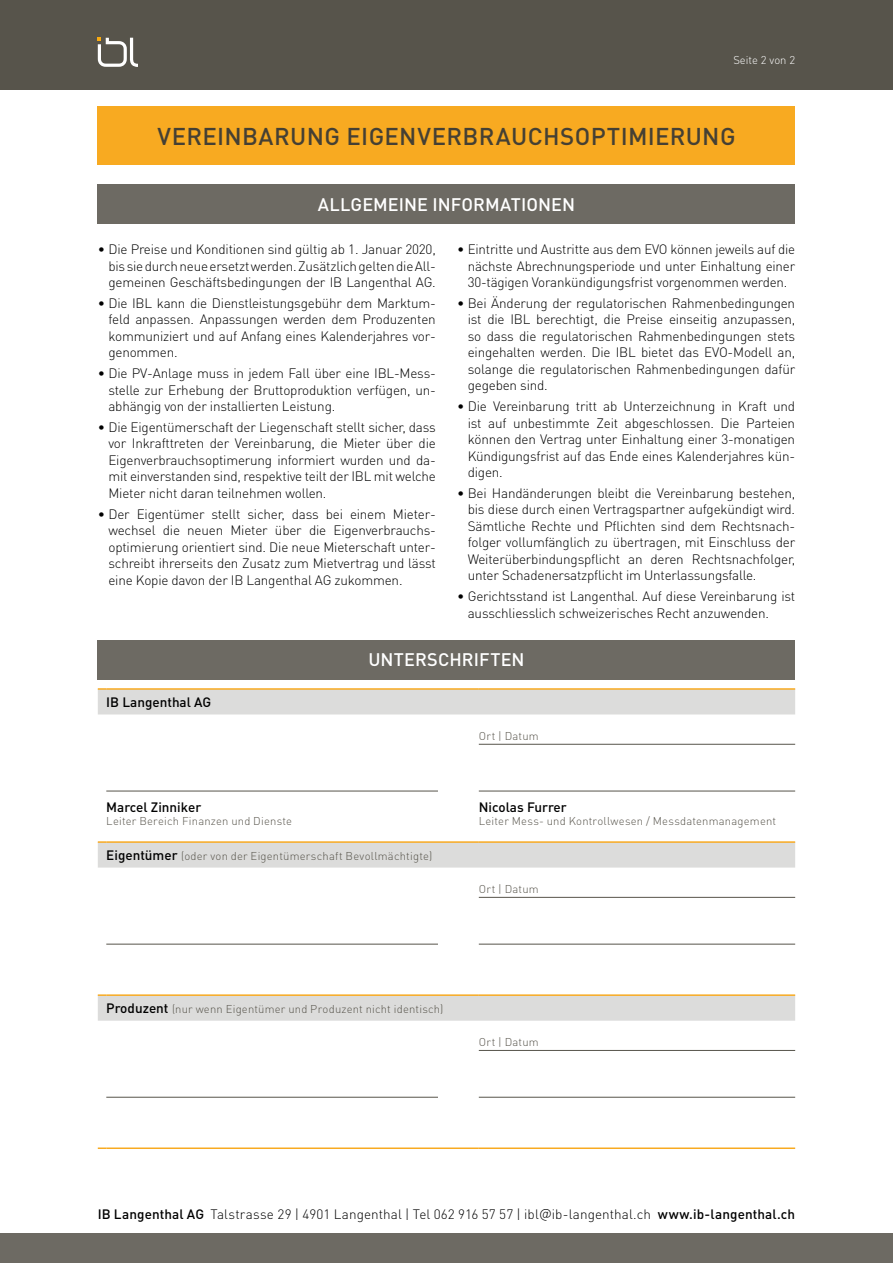
<style>
.page{position:relative;width:893px;height:1263px;background:#fff}
.page>*{position:absolute;margin:0;border:0;box-sizing:border-box;transform-origin:0 0}
.t1{font:500 24px "DINOT";letter-spacing:.015em;color:#454034}
.t2{font:500 18px "DINOT";letter-spacing:.005em;color:#fff}
.t3{font:300 13.5px/16.5px "DINOT";letter-spacing:-.015em;color:#000;text-align:justify}
.t4{font:300 13.5px "DINOT";letter-spacing:.005em;color:#000}
.t5{font:500 13.5px "DINOT";color:#000}
.t6{font:300 11.25px "DINOT";letter-spacing:.02em;color:#57544b}
.t7{font:300 11.25px "DINOT";color:#fff}
.s1{font-weight:500;font-size:13.5px;color:#000}
.s2{font-weight:500}
</style>
<div class="page">
<div style="left:0;top:0;width:893px;height:89px;background:#57544b"></div>
<div style="left:0;top:1233px;width:893px;height:30px;background:#6d6a63"></div>
<svg style="left:98px;top:38px;width:40px;height:29px"></svg>
<div style="left:98px;top:106px;width:697px;height:59px;background:#f8aa21"></div>
<div style="left:98px;top:184px;width:697px;height:39px;background:#6d6a63"></div>
<div style="left:98px;top:640px;width:697px;height:39px;background:#6d6a63"></div>
<svg style="left:98px;top:690px;width:697px;height:331px"></svg>
<hr style="left:106px;top:791px;width:332px;height:1px;background:#57544b">
<hr style="left:479px;top:791px;width:316px;height:1px;background:#57544b">
<hr style="left:106px;top:944px;width:332px;height:1px;background:#57544b">
<hr style="left:479px;top:944px;width:316px;height:1px;background:#57544b">
<hr style="left:479px;top:897px;width:316px;height:1px;background:#57544b">
<hr style="left:479px;top:744px;width:316px;height:1px;background:#57544b">
<hr style="left:479px;top:1050px;width:316px;height:1px;background:#57544b">
<hr style="left:106px;top:1097px;width:332px;height:1px;background:#57544b">
<hr style="left:479px;top:1097px;width:316px;height:1px;background:#57544b">
<svg style="left:98px;top:688px;width:8px;height:2px"></svg>
<hr style="left:106px;top:688px;width:332px;height:2px;background:#f8aa21">
<hr style="left:438px;top:688px;width:41px;height:2px;background:#f8aa21">
<hr style="left:479px;top:688px;width:316px;height:2px;background:#f8aa21">
<svg style="left:98px;top:841px;width:8px;height:2px"></svg>
<hr style="left:106px;top:841px;width:332px;height:2px;background:#f8aa21">
<hr style="left:438px;top:841px;width:41px;height:2px;background:#f8aa21">
<hr style="left:479px;top:841px;width:316px;height:2px;background:#f8aa21">
<svg style="left:98px;top:994px;width:8px;height:2px"></svg>
<hr style="left:106px;top:994px;width:332px;height:2px;background:#f8aa21">
<hr style="left:438px;top:994px;width:41px;height:2px;background:#f8aa21">
<hr style="left:479px;top:994px;width:316px;height:2px;background:#f8aa21">
<svg style="left:98px;top:1147px;width:8px;height:2px"></svg>
<hr style="left:106px;top:1147px;width:332px;height:2px;background:#f8aa21">
<hr style="left:438px;top:1147px;width:41px;height:2px;background:#f8aa21">
<hr style="left:479px;top:1147px;width:316px;height:2px;background:#f8aa21">
<p class="t7" style="left:733px;top:52px;width:63px">Seite 2 von 2</p>
<h1 class="t1" style="left:157px;top:120px;width:580px">VEREINBARUNG EIGENVERBRAUCHSOPTIMIERUNG</h1>
<h2 class="t2" style="left:318px;top:192px;width:259px">ALLGEMEINE INFORMATIONEN</h2>
<p class="t3" style="left:108px;top:240px;width:329px;text-indent:-11px">• Die Preise und Konditionen sind gültig ab 1. Januar 2020, bis sie durch neue ersetzt werden. Zusätzlich gelten die All&shy;gemeinen Geschäftsbedingungen der IB Langenthal AG.</p>
<p class="t3" style="left:108px;top:294px;width:329px;text-indent:-11px">• Die IBL kann die Dienstleistungsgebühr dem Marktum&shy;feld anpassen. Anpassungen werden dem Produzenten kommuniziert und auf Anfang eines Kalenderjahres vor&shy;genommen.</p>
<p class="t3" style="left:108px;top:364px;width:329px;text-indent:-11px">• Die PV-Anlage muss in jedem Fall über eine IBL-Mess&shy;stelle zur Erhebung der Bruttoproduktion verfügen, un&shy;abhängig von der installierten Leistung.</p>
<p class="t3" style="left:108px;top:418px;width:329px;text-indent:-11px">• Die Eigentümerschaft der Liegenschaft stellt sicher, dass vor Inkrafttreten der Vereinbarung, die Mieter über die Eigenverbrauchsoptimerung informiert wurden und da&shy;mit einverstanden sind, respektive teilt der IBL mit welche Mieter nicht daran teilnehmen wollen.</p>
<p class="t3" style="left:108px;top:505px;width:329px;text-indent:-11px">• Der Eigentümer stellt sicher, dass bei einem Mieter&shy;wechsel die neuen Mieter über die Eigenverbrauchs&shy;optimierung orientiert sind. Die neue Mieterschaft unter&shy;schreibt ihrerseits den Zusatz zum Mietvertrag und lässt eine Kopie davon der IB Langenthal AG zukommen.</p>
<p class="t3" style="left:468px;top:240px;width:329px;text-indent:-11px">• Eintritte und Austritte aus dem EVO können jeweils auf die nächste Abrechnungsperiode und unter Einhaltung einer 30-tägigen Vorankündigungsfrist vorgenommen werden.</p>
<p class="t3" style="left:468px;top:294px;width:329px;text-indent:-11px">• Bei Änderung der regulatorischen Rahmenbedingungen ist die IBL berechtigt, die Preise einseitig anzupassen, so dass die regulatorischen Rahmenbedingungen stets eingehalten werden. Die IBL bietet das EVO-Modell an, solange die regulatorischen Rahmenbedingungen dafür gegeben sind.</p>
<p class="t3" style="left:468px;top:397px;width:329px;text-indent:-11px">• Die Vereinbarung tritt ab Unterzeichnung in Kraft und ist auf unbestimmte Zeit abgeschlossen. Die Parteien können den Vertrag unter Einhaltung einer 3-monatigen Kündigungsfrist auf das Ende eines Kalenderjahres kün&shy;digen.</p>
<p class="t3" style="left:468px;top:484px;width:329px;text-indent:-11px">• Bei Handänderungen bleibt die Vereinbarung bestehen, bis diese durch einen Vertragspartner aufgekündigt wird.<br>Sämtliche Rechte und Pflichten sind dem Rechtsnach&shy;folger vollumfänglich zu übertragen, mit Einschluss der Weiterüberbindungspflicht an deren Rechtsnachfolger, unter Schadenersatzpflicht im Unterlassungsfalle.</p>
<p class="t3" style="left:468px;top:587px;width:329px;text-indent:-11px">• Gerichtsstand ist Langenthal. Auf diese Vereinbarung ist ausschliesslich schweizerisches Recht anzuwenden.</p>
<p class="t5" style="left:106px;top:693px;width:107px">IB Langenthal AG</p>
<p class="t5" style="left:106px;top:797px;width:97px">Marcel Zinniker</p>
<p class="t6" style="left:106px;top:813px;width:187px">Leiter Bereich Finanzen und Dienste</p>
<h2 class="t2" style="left:368px;top:648px;width:158px">UNTERSCHRIFTEN</h2>
<p class="t6" style="left:479px;top:728px;width:62px">Ort | Datum</p>
<p class="t5" style="left:479px;top:797px;width:89px">Nicolas Furrer</p>
<p class="t6" style="left:479px;top:813px;width:299px">Leiter Mess- und Kontrollwesen / Messdatenmanagement</p>
<p class="t6" style="left:106px;top:848px;width:327px"><span class="s1">Eigentümer</span> (oder von der Eigentümerschaft Bevollmächtigte)</p>
<p class="t6" style="left:479px;top:881px;width:62px">Ort | Datum</p>
<p class="t6" style="left:106px;top:1001px;width:339px"><span class="s1">Produzent</span> (nur wenn Eigentümer und Produzent nicht identisch)</p>
<p class="t6" style="left:479px;top:1034px;width:62px">Ort | Datum</p>
<p class="t4" style="left:98px;top:1205px;width:699px"><span class="s2">IB Langenthal AG</span> Talstrasse 29 | 4901 Langenthal | Tel 062 916 57 57 | ibl@ib-langenthal.ch <span class="s2">www.ib-langenthal.ch</span></p>
</div>
